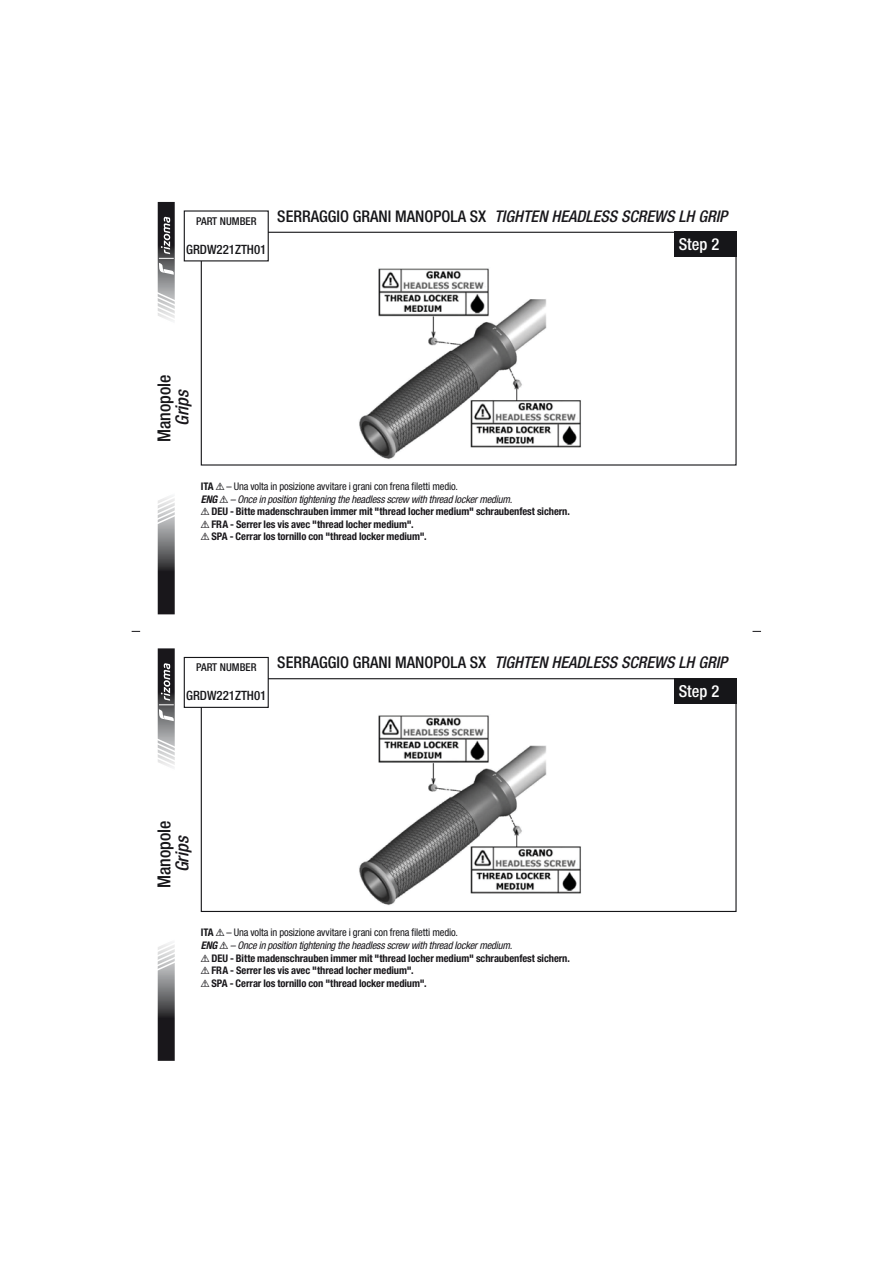
<style>
.page{position:relative;width:893px;height:1263px;background:#fff}
.page>*{position:absolute;margin:0;border:0;box-sizing:border-box;transform-origin:0 0}
.t1{font:500 condensed 18px "Helvetica Neue LT Std";color:#161619}
.t2{font:italic 500 condensed 18px "Helvetica Neue LT Std";color:#19171b}
.t3{font:500 condensed 16.5px "Helvetica Neue LT Std";color:#fff}
.t4{font:italic 500 condensed 16.2px "Helvetica Neue LT Std";color:#19171b}
.t5{font:500 condensed 12.9px "Helvetica Neue LT Std";color:#161619}
.t6{font:500 condensed 10.8px "Helvetica Neue LT Std";color:#161619}
.t7{font:700 condensed 10.5px/12.6px "Helvetica Neue LT Std";letter-spacing:-.005em;color:#19171b}
.s1{font-style:normal;color:#161619}
.s2{color:#161619}
.s3{font-family:"Hazard";font-weight:400;font-stretch:normal;color:#161619}
.s4{font-weight:400;color:#161619}
.s5{font-style:italic}
.s6{font-family:"Hazard";font-weight:400;font-stretch:normal}
.s7{font-weight:400;font-style:italic}
</style>
<div class="page">
<img style="left:359px;top:268px;width:222px;height:191px">
<div style="left:201px;top:232px;width:535px;height:234px;border:1px solid #161619"></div>
<div style="left:674px;top:232px;width:62px;height:25px;background:#161619"></div>
<svg style="left:157px;top:496px;width:18px;height:118px;background:#727274"></svg>
<svg style="left:157px;top:202px;width:18px;height:119px;background:#838385"></svg>
<div style="left:184px;top:211px;width:84px;height:50px;background:#fff"></div>
<div style="left:184px;top:210px;width:85px;height:51px;border:1px solid #161619"></div>
<img style="left:359px;top:715px;width:222px;height:190px">
<div style="left:201px;top:678px;width:535px;height:234px;border:1px solid #161619"></div>
<div style="left:674px;top:678px;width:62px;height:26px;background:#161619"></div>
<svg style="left:157px;top:942px;width:18px;height:119px;background:#737274"></svg>
<svg style="left:157px;top:648px;width:18px;height:120px;background:#848486"></svg>
<div style="left:184px;top:657px;width:84px;height:50px;background:#fff"></div>
<div style="left:184px;top:657px;width:85px;height:51px;border:1px solid #161619"></div>
<p class="t6" style="left:196px;top:217px;width:62px">PART NUMBER</p>
<p class="t5" style="left:186px;top:244px;width:82px">GRDW221ZTH01</p>
<h3 class="t4" style="left:277px;top:210px;width:451px"><span class="s1">SERRAGGIO GRANI MANOPOLA SX</span> TIGHTEN HEADLESS SCREWS LH GRIP</h3>
<h2 class="t3" style="left:679px;top:239px;width:42px">Step 2</h2>
<h1 class="t1" style="left:158px;top:442px;width:69px;rotate:-90deg">Manopole</h1>
<h1 class="t2" style="left:176px;top:426px;width:38px;rotate:-90deg">Grips</h1>
<p class="t7" style="left:201px;top:481px;width:371px"><span class="s2">ITA</span> <span class="s3">!</span> <span class="s4">– Una volta in posizione avvitare i grani con frena filetti medio.<br></span><span class="s5">ENG</span> <span class="s6">!</span> <span class="s7">– Once in position tightening the headless screw with thread locker medium.<br></span><span class="s6">!</span> DEU - Bitte madenschrauben immer mit "thread locher medium" schraubenfest sichern. <span class="s6">!</span> FRA - Serrer les vis avec "thread locher medium".<br><span class="s6">!</span> SPA - Cerrar los tornillo con "thread locker medium".</p>
<p class="t6" style="left:196px;top:663px;width:62px">PART NUMBER</p>
<p class="t5" style="left:186px;top:691px;width:82px">GRDW221ZTH01</p>
<h3 class="t4" style="left:277px;top:657px;width:451px"><span class="s1">SERRAGGIO GRANI MANOPOLA SX</span> TIGHTEN HEADLESS SCREWS LH GRIP</h3>
<h2 class="t3" style="left:679px;top:685px;width:42px">Step 2</h2>
<h1 class="t1" style="left:158px;top:888px;width:69px;rotate:-90deg">Manopole</h1>
<h1 class="t2" style="left:176px;top:872px;width:38px;rotate:-90deg">Grips</h1>
<p class="t7" style="left:201px;top:927px;width:371px"><span class="s2">ITA</span> <span class="s3">!</span> <span class="s4">– Una volta in posizione avvitare i grani con frena filetti medio.<br></span><span class="s5">ENG</span> <span class="s6">!</span> <span class="s7">– Once in position tightening the headless screw with thread locker medium.<br></span><span class="s6">!</span> DEU - Bitte madenschrauben immer mit "thread locher medium" schraubenfest sichern. <span class="s6">!</span> FRA - Serrer les vis avec "thread locher medium".<br><span class="s6">!</span> SPA - Cerrar los tornillo con "thread locker medium".</p>
</div>
